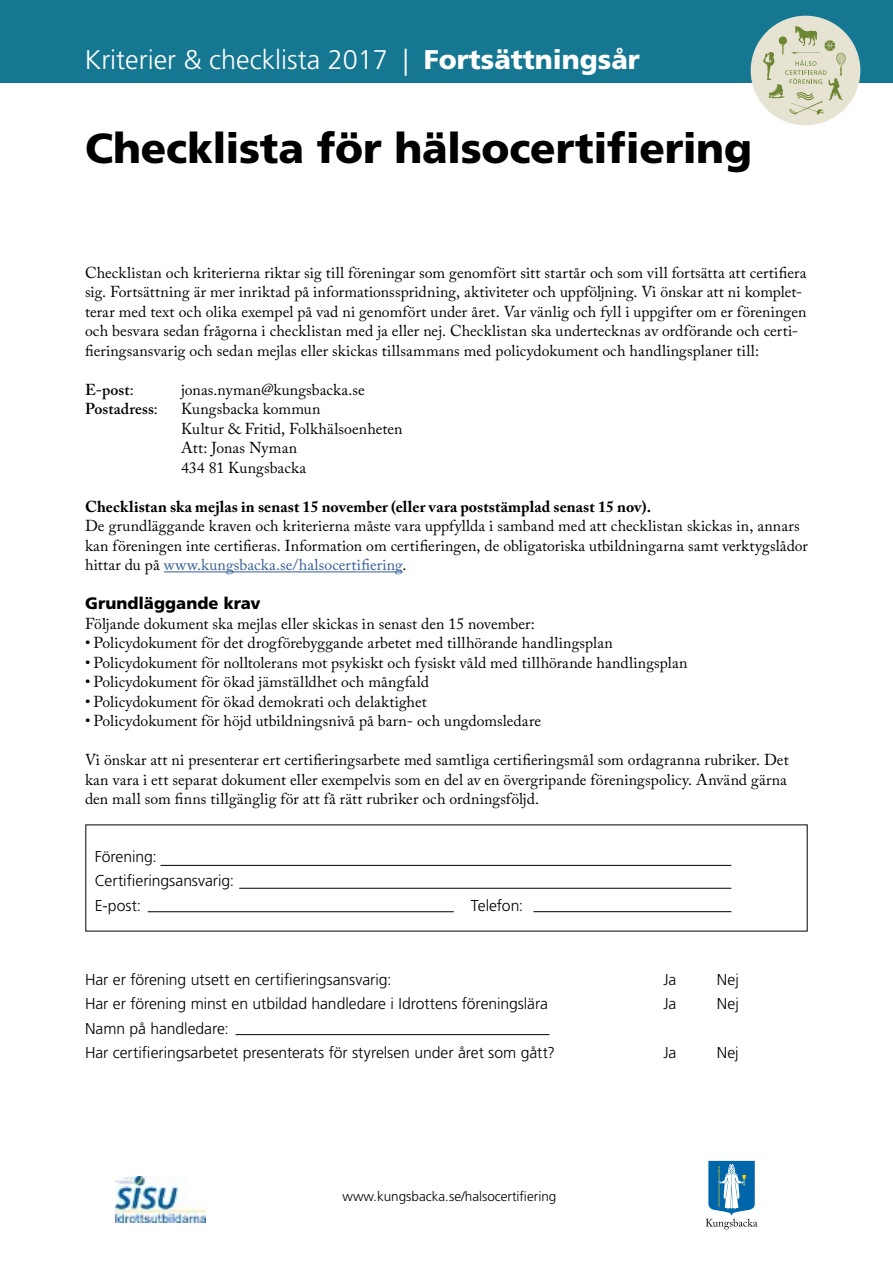
<style>
.page{position:relative;width:893px;height:1263px;background:#fff}
.page>*{position:absolute;margin:0;border:0;box-sizing:border-box;transform-origin:0 0}
.t1{font:900 42px "Frutiger LT Std";letter-spacing:-.01em;color:#000}
.t2{font:300 27px "Frutiger LT Std";color:#fff}
.t3{font:900 16.5px "Frutiger LT Std";letter-spacing:.005em;color:#000}
.t4{font:15.75px/19.5px "Adobe Caslon Pro";letter-spacing:.005em;color:#000}
.t5{font:300 15.75px/24.5px "Frutiger LT Std";letter-spacing:-.005em;color:#000}
.t6{font:700 15.75px "Adobe Caslon Pro";letter-spacing:.005em;color:#000}
.t7{font:600 15.75px "Adobe Caslon Pro";letter-spacing:.005em;color:#000}
.t8{font:300 13.5px "Frutiger LT Std";color:#000}
.s1{font-weight:900}
.s2{font-weight:400}
.s3{color:#325d95}
</style>
<div class="page">
<svg style="left:706px;top:1161px;width:51px;height:68px"></svg>
<img style="left:116px;top:1176px;width:90px;height:46px">
<div style="left:0;top:0;width:893px;height:83px;background:#157791"></div>
<div style="left:751px;top:16px;width:109px;height:109px;background:#e7e3d3;border-radius:50%"></div>
<svg style="left:763px;top:26px;width:83px;height:89px"></svg>
<hr style="left:164px;top:571px;width:238px;height:1px;background:#325d95">
<hr style="left:161px;top:865px;width:570px;height:1px;background:#000">
<hr style="left:239px;top:888px;width:492px;height:1px;background:#000">
<hr style="left:148px;top:911px;width:306px;height:1px;background:#000">
<hr style="left:533px;top:911px;width:198px;height:1px;background:#000">
<hr style="left:236px;top:1034px;width:313px;height:1px;background:#000">
<h2 class="t2" style="left:85px;top:44px;width:557px">Kriterier &amp; checklista 2017 | <span class="s1">Fortsättningsår</span></h2>
<h1 class="t1" style="left:85px;top:123px;width:669px">Checklista för hälsocertifiering</h1>
<p class="t4" style="left:85px;top:263px;width:723px">Checklistan och kriterierna riktar sig till föreningar som genomfört sitt startår och som vill fortsätta att certifiera sig. Fortsättning är mer inriktad på informationsspridning, aktiviteter och uppföljning. Vi önskar att ni komplet&shy;terar med text och olika exempel på vad ni genomfört under året. Var vänlig och fyll i uppgifter om er föreningen och besvara sedan frågorna i checklistan med ja eller nej. Checklistan ska undertecknas av ordförande och certi&shy;fieringsansvarig och sedan mejlas eller skickas tillsammans med policydokument och handlingsplaner till:</p>
<p class="t7" style="left:85px;top:380px;width:50px">E-post<span class="s2">:</span></p>
<p class="t4" style="left:181px;top:380px;width:185px">jonas.nyman@kungsbacka.se</p>
<p class="t7" style="left:85px;top:400px;width:74px">Postadress<span class="s2">:</span></p>
<p class="t4" style="left:181px;top:399px;width:223px">Kungsbacka kommun<br>Kultur &amp; Fritid, Folkhälsoenheten<br>Att: Jonas Nyman<br>434 81 Kungsbacka</p>
<p class="t6" style="left:85px;top:497px;width:568px">Checklistan ska mejlas in senast 15 november (eller vara poststämplad senast 15 nov).</p>
<p class="t4" style="left:85px;top:516px;width:724px">De grundläggande kraven och kriterierna måste vara uppfyllda i samband med att checklistan skickas in, annars kan föreningen inte certifieras. Information om certifieringen, de obligatoriska utbildningarna samt verktygslådor hittar du på <span class="s3">www.kungsbacka.se/halsocertifiering</span>.</p>
<p class="t3" style="left:85px;top:594px;width:177px">Grundläggande krav</p>
<p class="t4" style="left:85px;top:614px;width:451px">Följande dokument ska mejlas eller skickas in senast den 15 november:</p>
<p class="t4" style="left:85px;top:633px;width:529px">• Policydokument för det drogförebyggande arbetet med tillhörande handlingsplan</p>
<p class="t4" style="left:85px;top:653px;width:604px">• Policydokument för nolltolerans mot psykiskt och fysiskt våld med tillhörande handlingsplan</p>
<p class="t4" style="left:85px;top:672px;width:345px">• Policydokument för ökad jämställdhet och mångfald</p>
<p class="t4" style="left:85px;top:692px;width:343px">• Policydokument för ökad demokrati och delaktighet</p>
<p class="t4" style="left:85px;top:711px;width:458px">• Policydokument för höjd utbildningsnivå på barn- och ungdomsledare</p>
<p class="t4" style="left:85px;top:750px;width:705px;text-align:justify">Vi önskar att ni presenterar ert certifieringsarbete med samtliga certifieringsmål som ordagranna rubriker. Det kan vara i ett separat dokument eller exempelvis som en del av en övergripande föreningspolicy. Använd gärna den mall som finns tillgänglig för att få rätt rubriker och ordningsföljd.</p>
<p class="t5" style="left:95px;top:844px;width:141px">Förening:<br>Certifieringsansvarig:<br>E-post:</p>
<p class="t5" style="left:471px;top:893px;width:54px">Telefon:</p>
<p class="t5" style="left:85px;top:967px;width:308px">Har er förening utsett en certifieringsansvarig:</p>
<p class="t5" style="left:663px;top:967px;width:15px">Ja</p>
<p class="t5" style="left:717px;top:967px;width:24px">Nej</p>
<p class="t5" style="left:85px;top:992px;width:464px">Har er förening minst en utbildad handledare i Idrottens föreningslära</p>
<p class="t5" style="left:663px;top:992px;width:15px">Ja</p>
<p class="t5" style="left:717px;top:992px;width:24px">Nej</p>
<p class="t5" style="left:85px;top:1016px;width:471px">Namn på handledare:<br>Har certifieringsarbetet presenterats för styrelsen under året som gått?</p>
<p class="t5" style="left:663px;top:1041px;width:15px">Ja</p>
<p class="t5" style="left:717px;top:1041px;width:24px">Nej</p>
<p class="t8" style="left:343px;top:1188px;width:215px">www.kungsbacka.se/halsocertifiering</p>
</div>
